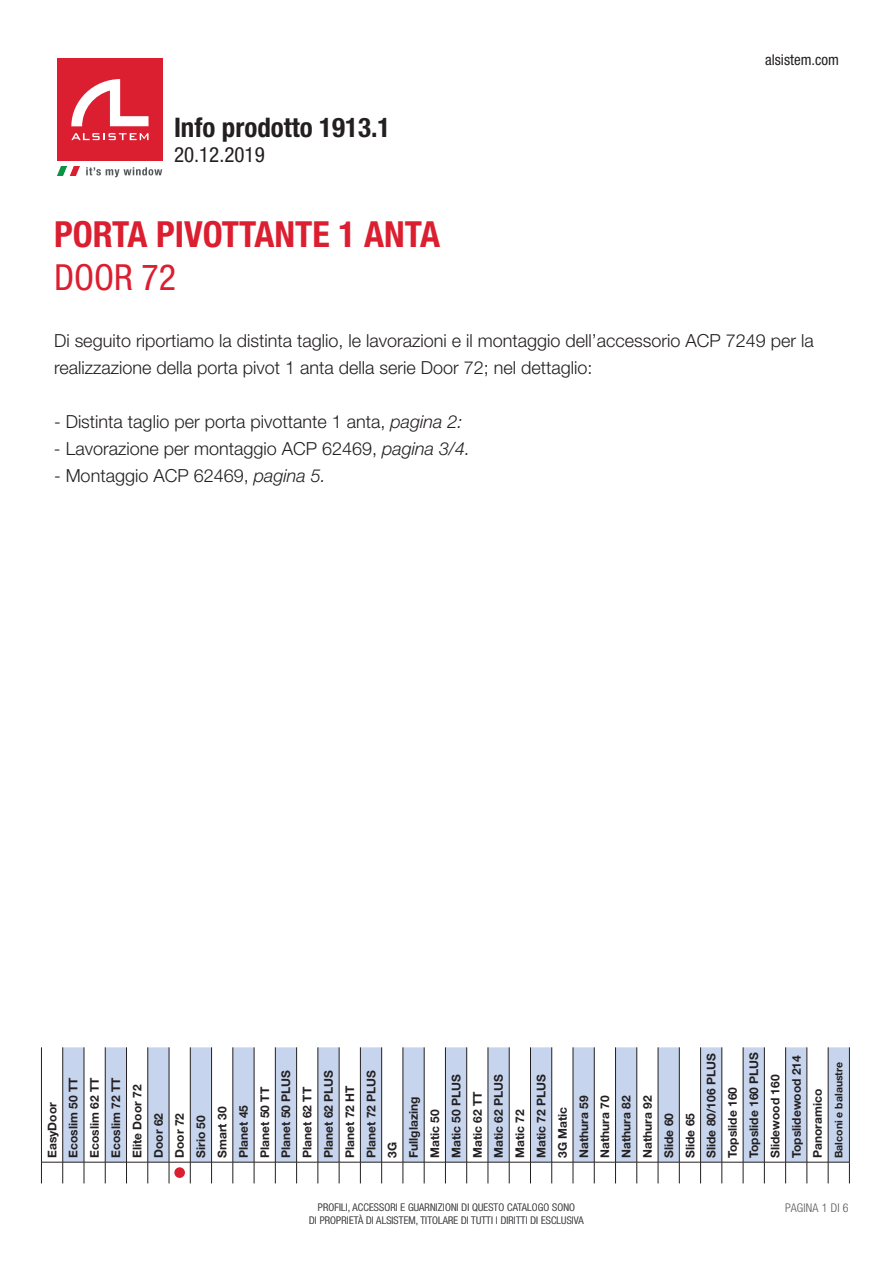
<style>
.page{position:relative;width:893px;height:1263px;background:#fff}
.page>*{position:absolute;margin:0;border:0;box-sizing:border-box;transform-origin:0 0}
.t1{font:700 condensed 36px "Helvetica Neue LT Std";color:#db1e30}
.t2{font:condensed 36px "Helvetica Neue LT Std";color:#db1e30}
.t3{font:700 condensed 27px "Helvetica Neue LT Std";color:#231f20}
.t4{font:condensed 21px "Helvetica Neue LT Std";color:#231f20}
.t5{font:300 18px/27px "Helvetica Neue LT Std";color:#231f20}
.t6{font:condensed 15px "Helvetica Neue LT Std";color:#231f20}
.t7{font:700 12px/21.3px "Helvetica Neue LT Std";color:#231f20}
.t8{font:300 condensed 12px "Helvetica Neue LT Std";letter-spacing:.015em;color:#57585a}
.t9{font:300 condensed 10.5px/12.6px "Helvetica Neue LT Std";letter-spacing:.015em;color:#57585a;text-align:center}
.t10{font:700 10.5px "Helvetica Neue LT Std";color:#231f20}
.s1{font-style:italic}
</style>
<div class="page">
<div style="left:57px;top:58px;width:106px;height:102px;background:#db1e30"></div>
<svg style="left:71px;top:133px;width:78px;height:7px"></svg>
<svg style="left:71px;top:79px;width:78px;height:47px"></svg>
<svg style="left:57px;top:167px;width:105px;height:10px"></svg>
<svg style="left:41px;top:1047px;width:809px;height:136px"></svg>
<hr style="left:105px;top:1047px;width:1px;height:115px;background:#231f20">
<div style="left:174px;top:1167px;width:11px;height:11px;background:#db1e30;border-radius:50%"></div>
<h2 class="t3" style="left:174px;top:111px;width:218px">Info prodotto 1913.1</h2>
<h3 class="t4" style="left:174px;top:143px;width:92px">20.12.2019</h3>
<h1 class="t1" style="left:54px;top:212px;width:388px">PORTA PIVOTTANTE 1 ANTA</h1>
<h1 class="t2" style="left:54px;top:257px;width:123px">DOOR 72</h1>
<p class="t6" style="left:765px;top:51px;width:75px">alsistem.com</p>
<h3 class="t5" style="left:54px;top:326px;width:761px">Di seguito riportiamo la distinta taglio, le lavorazioni e il montaggio dell’accessorio ACP 7249 per la realizzazione della porta pivot 1 anta della serie Door 72; nel dettaglio:</h3>
<h3 class="t5" style="left:54px;top:407px;width:410px">- Distinta taglio per porta pivottante 1 anta, <span class="s1">pagina 2:</span></h3>
<h3 class="t5" style="left:54px;top:434px;width:418px"><span class="s1">-</span> Lavorazione per montaggio ACP 62469, <span class="s1">pagina 3/4.</span></h3>
<h3 class="t5" style="left:54px;top:461px;width:273px">- Montaggio ACP 62469, <span class="s1">pagina 5.</span></h3>
<p class="t7" style="left:41px;top:1158px;width:108px;rotate:-90deg">EasyDoor<br>Ecoslim 50 TT<br>Ecoslim 62 TT<br>Ecoslim 72 TT<br>Elite Door 72<br>Door 62<br>Door 72<br>Sirio 50<br>Smart 30<br>Planet 45<br>Planet 50 TT<br>Planet 50 PLUS<br>Planet 62 TT<br>Planet 62 PLUS<br>Planet 72 HT<br>Planet 72 PLUS<br>3G<br>Fullglazing<br>Matic 50<br>Matic 50 PLUS<br>Matic 62 TT<br>Matic 62 PLUS<br>Matic 72<br>Matic 72 PLUS<br>3G Matic<br>Nathura 59<br>Nathura 70<br>Nathura 82<br>Nathura 92<br>Slide 60<br>Slide 65<br>Slide 80/106 PLUS<br>Topslide 160<br>Topslide 160 PLUS<br>Slidewood 160<br>Topslidewood 214<br>Panoramico</p>
<p class="t10" style="left:832px;top:1158px;width:98px;rotate:-90deg">Balconi e balaustre</p>
<p class="t9" style="left:309px;top:1201px;width:276px">PROFILI, ACCESSORI E GUARNIZIONI DI QUESTO CATALOGO SONO<br>DI PROPRIETÀ DI ALSISTEM, TITOLARE DI TUTTI I DIRITTI DI ESCLUSIVA</p>
<p class="t8" style="left:785px;top:1201px;width:65px">PAGINA 1 DI 6</p>
</div>
